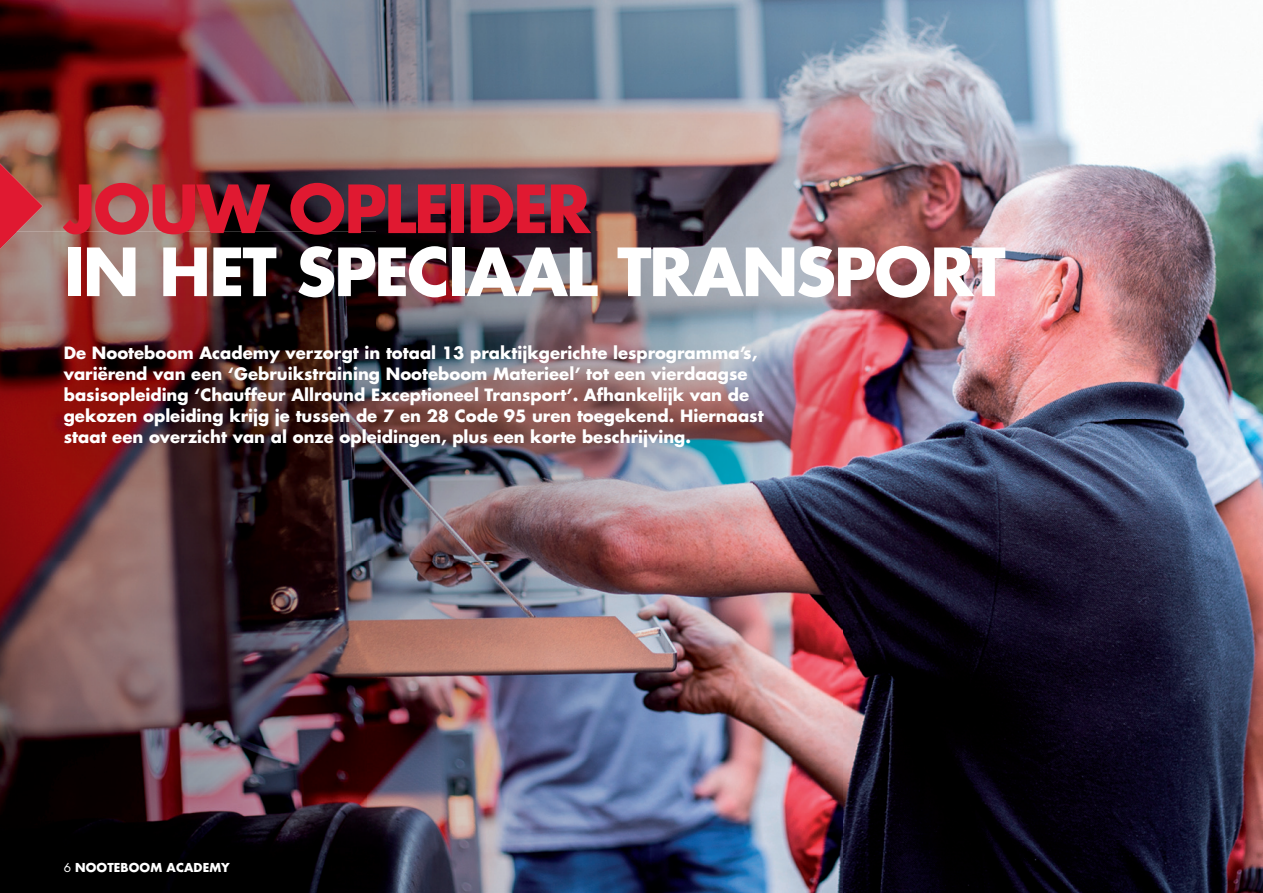
<style>
.page{position:relative;width:1263px;height:893px;background:#fff}
.page>*{position:absolute;margin:0;border:0;box-sizing:border-box;transform-origin:0 0}
.t1{font:700 64.5px "Futura Std";letter-spacing:-.03em;color:#fff}
.t2{font:700 64.5px "Futura Std";letter-spacing:-.03em;color:#e01931}
.t3{font:700 16.5px/21px "Futura Std";color:#fff}
.t4{font:700 12px "Futura Std";letter-spacing:.01em;color:#fff}
.s1{font-weight:400}
</style>
<div class="page">
<img style="left:0;top:0;width:473px;height:232px">
<img style="left:473px;top:0;width:474px;height:262px">
<img style="left:947px;top:0;width:316px;height:893px">
<img style="left:842px;top:262px;width:105px;height:631px">
<img style="left:0;top:561px;width:842px;height:332px">
<svg style="left:0;top:164px;width:43px;height:68px;background:#c33f44"></svg>
<img style="left:0;top:232px;width:862px;height:329px">
<img style="left:0;top:232px;width:17px;height:17px">
<h1 class="t2" style="left:64px;top:166px;width:528px">JOUW OPLEIDER</h1>
<h1 class="t1" style="left:64px;top:229px;width:943px">IN HET SPECIAAL TRANSPORT</h1>
<p class="t3" style="left:64px;top:342px;width:701px">De Nooteboom Academy verzorgt in totaal 13 praktijkgerichte lesprogramma’s, variërend van een ‘Gebruikstraining Nooteboom Materieel’ tot een vierdaagse basisopleiding ‘Chauffeur Allround Exceptioneel Transport’. Afhankelijk van de gekozen opleiding krijg je tussen de 7 en 28 Code 95 uren toegekend. Hiernaast staat een overzicht van al onze opleidingen, plus een korte beschrijving.</p>
<p class="t4" style="left:64px;top:859px;width:168px"><span class="s1">6</span> NOOTEBOOM ACADEMY</p>
</div>
